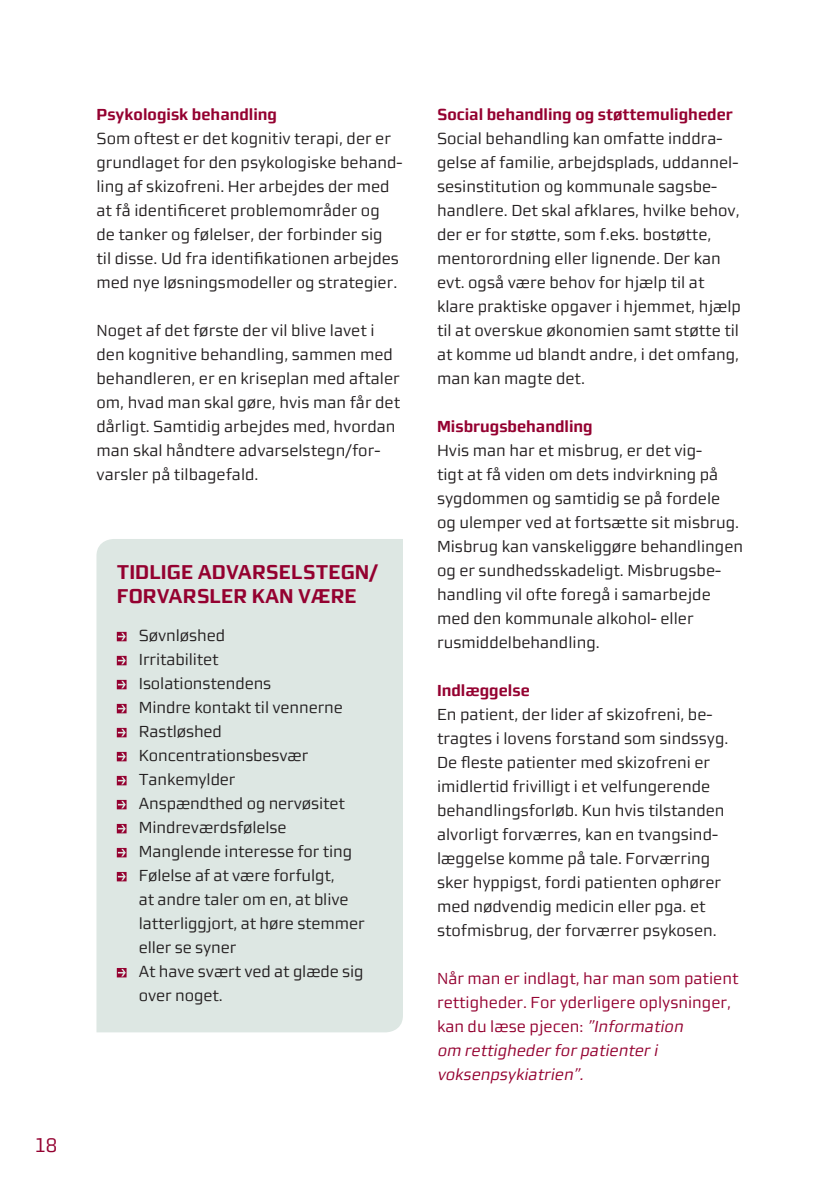
<style>
.page{position:relative;width:840px;height:1191px;background:#fff}
.page>*{position:absolute;margin:0;border:0;box-sizing:border-box;transform-origin:0 0}
.Brød{font:700 20px/24px "midtsans";color:#940130}
.t1{font:20px "midtsans";color:#940130}
.Brød-2{font:16px/24px "midtsans";color:#231f20}
.Brød-3{font:16px/24px "midtsans";color:#940130}
.Mellemrubrik{font:700 16px "midtsans";color:#940130}
.s1{font-style:italic}
</style>
<div class="page">
<div style="left:96px;top:539px;width:307px;height:493px;background:#dde7e3"></div>
<svg style="left:117px;top:632px;width:9px;height:9px"></svg>
<svg style="left:117px;top:656px;width:9px;height:9px"></svg>
<svg style="left:117px;top:680px;width:9px;height:9px"></svg>
<svg style="left:117px;top:704px;width:9px;height:9px"></svg>
<svg style="left:117px;top:728px;width:9px;height:9px"></svg>
<svg style="left:117px;top:752px;width:9px;height:9px"></svg>
<svg style="left:117px;top:776px;width:9px;height:9px"></svg>
<svg style="left:117px;top:800px;width:9px;height:9px"></svg>
<svg style="left:117px;top:824px;width:9px;height:9px"></svg>
<svg style="left:117px;top:848px;width:9px;height:9px"></svg>
<svg style="left:117px;top:872px;width:9px;height:9px"></svg>
<svg style="left:117px;top:968px;width:9px;height:9px"></svg>
<p class="t1" style="left:34px;top:1133px;width:24px">18</p>
<p class="Mellemrubrik" style="left:96px;top:105px;width:182px">Psykologisk behandling</p>
<p class="Brød-2" style="left:96px;top:126px;width:307px">Som oftest er det kognitiv terapi, der er grundlaget for den psykologiske behand&shy;ling af skizofreni. Her arbejdes der med at få identificeret problemområder og<br>de tanker og følelser, der forbinder sig<br>til disse. Ud fra identifikationen arbejdes med nye løsningsmodeller og strategier.</p>
<p class="Brød-2" style="left:96px;top:318px;width:305px">Noget af det første der vil blive lavet i den kognitive behandling, sammen med behandleren, er en kriseplan med aftaler om, hvad man skal gøre, hvis man får det dårligt. Samtidig arbejdes med, hvordan man skal håndtere advarselstegn/for&shy;varsler på tilbagefald.</p>
<p class="Brød" style="left:117px;top:560px;width:262px">TIDLIGE ADVARSELSTEGN/<br>FORVARSLER KAN VÆRE</p>
<p class="Brød-2" style="left:139px;top:623px;width:88px">Søvnløshed</p>
<p class="Brød-2" style="left:139px;top:647px;width:81px">Irritabilitet</p>
<p class="Brød-2" style="left:139px;top:671px;width:134px">Isolationstendens</p>
<p class="Brød-2" style="left:139px;top:695px;width:205px">Mindre kontakt til vennerne</p>
<p class="Brød-2" style="left:139px;top:719px;width:85px">Rastløshed</p>
<p class="Brød-2" style="left:139px;top:743px;width:171px">Koncentrationsbesvær</p>
<p class="Brød-2" style="left:139px;top:767px;width:98px">Tankemylder</p>
<p class="Brød-2" style="left:139px;top:791px;width:207px">Anspændthed og nervøsitet</p>
<p class="Brød-2" style="left:139px;top:815px;width:149px">Mindreværdsfølelse</p>
<p class="Brød-2" style="left:139px;top:839px;width:215px">Manglende interesse for ting</p>
<p class="Brød-2" style="left:139px;top:863px;width:227px">Følelse af at være forfulgt,<br>at andre taler om en, at blive latterliggjort, at høre stemmer eller se syner</p>
<p class="Brød-2" style="left:139px;top:959px;width:226px">At have svært ved at glæde sig over noget.</p>
<p class="Mellemrubrik" style="left:437px;top:105px;width:297px">Social behandling og støttemuligheder</p>
<p class="Brød-2" style="left:437px;top:126px;width:305px">Social behandling kan omfatte inddra&shy;gelse af familie, arbejdsplads, uddannel&shy;sesinstitution og kommunale sagsbe&shy;handlere. Det skal afklares, hvilke behov, der er for støtte, som f.eks. bostøtte, mentorordning eller lignende. Der kan evt. også være behov for hjælp til at klare praktiske opgaver i hjemmet, hjælp til at overskue økonomien samt støtte til at komme ud blandt andre, i det omfang, man kan magte det.</p>
<p class="Mellemrubrik" style="left:437px;top:417px;width:157px">Misbrugsbehandling</p>
<p class="Brød-2" style="left:437px;top:438px;width:307px">Hvis man har et misbrug, er det vig-<br>tigt at få viden om dets indvirkning på sygdommen og samtidig se på fordele og ulemper ved at fortsætte sit misbrug.<br>Misbrug kan vanskeliggøre behandlingen og er sundhedsskadeligt. Misbrugsbe&shy;handling vil ofte foregå i samarbejde med den kommunale alkohol- eller rusmiddelbehandling.</p>
<p class="Mellemrubrik" style="left:437px;top:681px;width:94px">Indlæggelse</p>
<p class="Brød-2" style="left:437px;top:702px;width:293px">En patient, der lider af skizofreni, be&shy;tragtes i lovens forstand som sindssyg.<br>De fleste patienter med skizofreni er imidlertid frivilligt i et velfungerende behandlingsforløb. Kun hvis tilstanden alvorligt forværres, kan en tvangsind&shy;læggelse komme på tale. Forværring sker hyppigst, fordi patienten ophører med nødvendig medicin eller pga. et stofmisbrug, der forværrer psykosen.</p>
<p class="Brød-3" style="left:437px;top:966px;width:303px">Når man er indlagt, har man som patient rettigheder. For yderligere oplysninger, kan du læse pjecen: <span class="s1">”Information<br>om rettigheder for patienter i voksenpsykiatrien”.</span></p>
</div>
